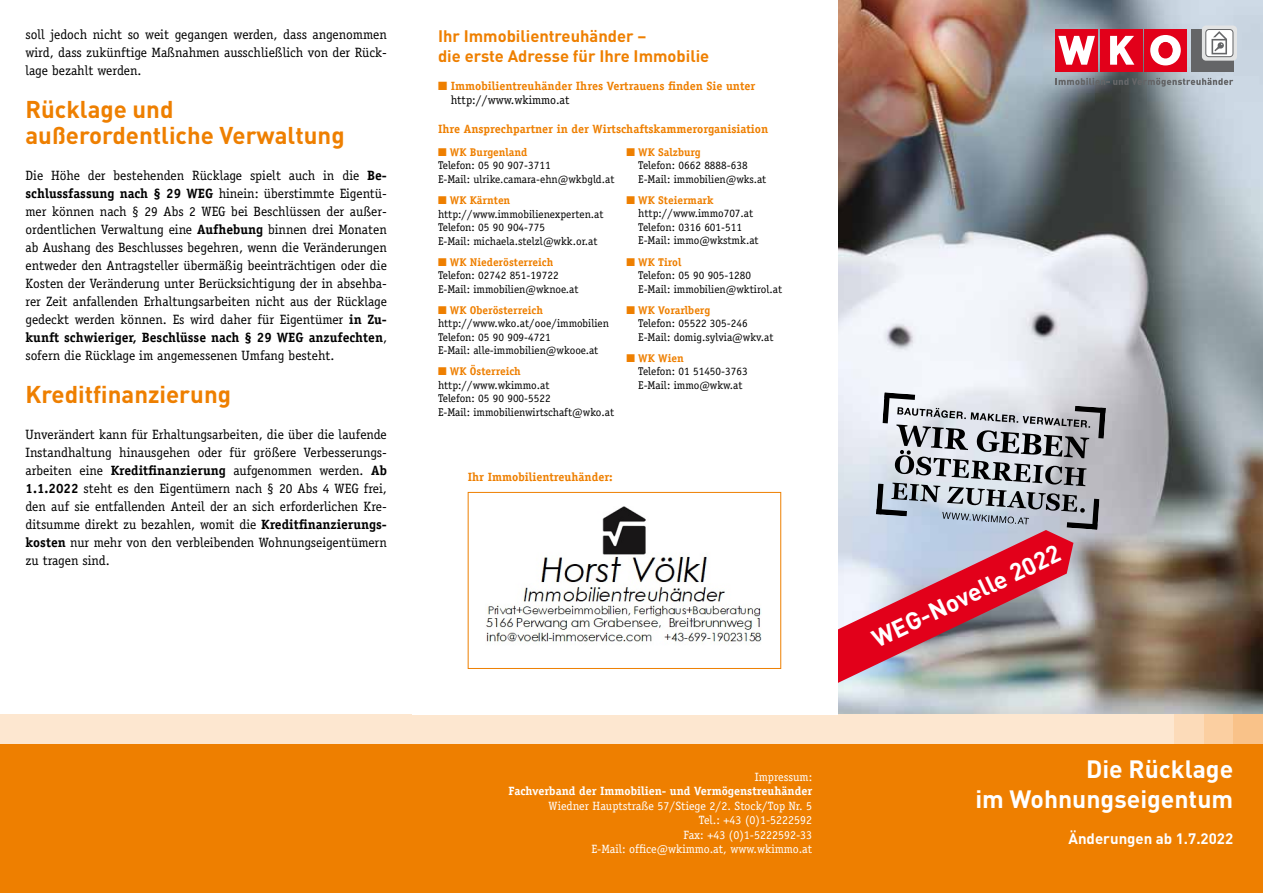
<style>
.page{position:relative;width:1263px;height:893px;background:#fff}
.page>*{position:absolute;margin:0;border:0;box-sizing:border-box;transform-origin:0 0}
.t1{font:700 24.75px/29.7px "DIN Pro";color:#fff;text-align:right}
.t2{font:700 24.45px "DIN Pro";color:#fff}
.t3{font:700 24px/25.5px "DIN Pro";color:#ee7f00}
.t4{font:700 16.5px/19.8px "DIN Pro";color:#ee7f00}
.t5{font:700 15px "DIN Pro";color:#fff}
.t6{font:13.5px/18px "Officina Serif";color:#000;text-align:justify}
.t7{font:700 12px/14.4px "Officina Serif";color:#ee7f00}
.t8{font:12px/14.4px "Officina Serif";color:#fff;text-align:right}
.t9{font:700 12px "Officina Serif";color:#fff}
.t10{font:11.25px/13.5px "Officina Serif";color:#000}
.s1{font-weight:700}
.s2{font-weight:400;color:#000}
.s3{color:#ee7f00}
.s4{font-weight:700;color:#ee7f00}
</style>
<div class="page">
<img style="left:838px;top:0;width:425px;height:714px">
<div style="left:0;top:744px;width:1263px;height:149px;background:#ee7f00"></div>
<div style="left:0;top:714px;width:1263px;height:30px;background:#fde7d0"></div>
<div style="left:1233px;top:714px;width:30px;height:30px;background:#f9c289"></div>
<div style="left:1203px;top:714px;width:30px;height:30px;background:#fbcfa1"></div>
<div style="left:1174px;top:714px;width:29px;height:30px;background:#fcdbb9"></div>
<div style="left:1144px;top:29px;width:43px;height:43px;background:#e2001a"></div>
<div style="left:1100px;top:29px;width:42px;height:43px;background:#e2001a"></div>
<svg style="left:1110px;top:36px;width:24px;height:29px"></svg>
<div style="left:1055px;top:29px;width:43px;height:43px;background:#e2001a"></div>
<svg style="left:1058px;top:36px;width:37px;height:29px"></svg>
<svg style="left:1150px;top:35px;width:31px;height:30px"></svg>
<div style="left:1159px;top:42px;width:13px;height:16px;background:#e2001a;border-radius:50%"></div>
<div style="left:1158px;top:42px;width:14px;height:16px;border:1px solid #e2001a;border-radius:50%"></div>
<div style="left:1191px;top:29px;width:42px;height:43px;background:#646567"></div>
<svg style="left:1202px;top:26px;width:35px;height:35px"></svg>
<svg style="left:1055px;top:78px;width:178px;height:9px;background:#7d858b"></svg>
<div style="left:1206px;top:30px;width:27px;height:27px;background:#fff;border-radius:3px"></div>
<div style="left:1205px;top:29px;width:28px;height:28px;border:1px solid #646567;border-radius:3px"></div>
<svg style="left:1211px;top:31px;width:16px;height:23px"></svg>
<svg style="left:838px;top:392px;width:268px;height:295px;background:#b599a3"></svg>
<div style="left:468px;top:492px;width:313px;height:177px;border:1px solid #ee7f00"></div>
<img style="left:486px;top:506px;width:276px;height:136px">
<p class="t6" style="left:26px;top:25px;width:363px">soll jedoch nicht so weit gegangen werden, dass angenommen wird, dass zukünftige Maßnahmen ausschließlich von der Rück&shy;lage bezahlt werden.</p>
<h3 class="t3" style="left:26px;top:96px;width:321px">Rücklage und außerordentliche Verwaltung</h3>
<p class="t6" style="left:26px;top:166px;width:363px">Die Höhe der bestehenden Rücklage spielt auch in die <span class="s1">Be&shy;schlussfassung nach § 29 WEG</span> hinein: überstimmte Eigentü&shy;mer können nach § 29 Abs 2 WEG bei Beschlüssen der außer&shy;ordentlichen Verwaltung eine <span class="s1">Aufhebung</span> binnen drei Monaten ab Aushang des Beschlusses begehren, wenn die Veränderungen entweder den Antragsteller übermäßig beeinträchtigen oder die Kosten der Veränderung unter Berücksichtigung der in absehba&shy;rer Zeit anfallenden Erhaltungsarbeiten nicht aus der Rücklage gedeckt werden können. Es wird daher für Eigentümer <span class="s1">in Zu&shy;kunft schwieriger, Beschlüsse nach § 29 WEG anzufechten</span>, sofern die Rücklage im angemessenen Umfang besteht.</p>
<h3 class="t3" style="left:26px;top:381px;width:207px">Kreditfinanzierung</h3>
<p class="t6" style="left:26px;top:426px;width:363px">Unverändert kann für Erhaltungsarbeiten, die über die laufende Instandhaltung hinausgehen oder für größere Verbesserungs&shy;arbeiten eine <span class="s1">Kreditfinanzierung</span> aufgenommen werden. <span class="s1">Ab 1.1.2022</span> steht es den Eigentümern nach § 20 Abs 4 WEG frei, den auf sie entfallenden Anteil der an sich erforderlichen Kre&shy;ditsumme direkt zu bezahlen, womit die <span class="s1">Kreditfinanzierungs&shy;kosten</span> nur mehr von den verbleibenden Wohnungseigentümern zu tragen sind.</p>
<p class="t4" style="left:438px;top:26px;width:273px">Ihr Immobilientreuhänder –<br>die erste Adresse für Ihre Immobilie</p>
<p class="t7" style="left:451px;top:79px;width:306px;text-indent:-13px">■ Immobilientreuhänder Ihres Vertrauens finden Sie unter <span class="s2">http://www.wkimmo.at</span></p>
<p class="t7" style="left:438px;top:121px;width:332px">Ihre Ansprechpartner in der Wirtschaftskammerorganisiation</p>
<p class="t10" style="left:438px;top:145px;width:178px"><span class="s3">■</span> <span class="s4">WK Burgenland<br></span>Telefon: 05 90 907-3711<br>E-Mail: ulrike.camara-ehn@wkbgld.at</p>
<p class="t10" style="left:438px;top:193px;width:167px"><span class="s3">■</span> <span class="s4">WK Kärnten </span>http://www.immobilienexperten.at<br>Telefon: 05 90 904-775<br>E-Mail: michaela.stelzl@wkk.or.at</p>
<p class="t10" style="left:438px;top:255px;width:142px"><span class="s3">■</span> <span class="s4">WK Niederösterreich<br></span>Telefon: 02742 851-19722<br>E-Mail: immobilien@wknoe.at</p>
<p class="t10" style="left:438px;top:303px;width:173px"><span class="s3">■</span> <span class="s4">WK Oberösterreich </span>http://www.wko.at/ooe/immobilien<br>Telefon: 05 90 909-4721<br>E-Mail: alle-immobilien@wkooe.at</p>
<p class="t10" style="left:438px;top:364px;width:178px"><span class="s3">■</span> <span class="s4">WK Österreich </span>http://www.wkimmo.at<br>Telefon: 05 90 900-5522<br>E-Mail: immobilienwirtschaft@wko.at</p>
<p class="t10" style="left:638px;top:145px;width:130px;text-indent:-12px"><span class="s3">■</span> <span class="s4">WK Salzburg<br></span>Telefon: 0662 8888-638<br>E-Mail: immobilien@wks.at</p>
<p class="t10" style="left:638px;top:193px;width:122px;text-indent:-12px"><span class="s3">■</span> <span class="s4">WK Steiermark </span>http://www.immo707.at<br>Telefon: 0316 601-511<br>E-Mail: immo@wkstmk.at</p>
<p class="t10" style="left:638px;top:255px;width:145px;text-indent:-12px"><span class="s3">■</span> <span class="s4">WK Tirol<br></span>Telefon: 05 90 905-1280<br>E-Mail: immobilien@wktirol.at</p>
<p class="t10" style="left:638px;top:303px;width:137px;text-indent:-12px"><span class="s3">■</span> <span class="s4">WK Vorarlberg<br></span>Telefon: 05522 305-246<br>E-Mail: domig.sylvia@wkv.at</p>
<p class="t10" style="left:638px;top:351px;width:111px;text-indent:-12px"><span class="s3">■</span> <span class="s4">WK Wien<br></span>Telefon: 01 51450-3763<br>E-Mail: immo@wkw.at</p>
<p class="t7" style="left:468px;top:469px;width:147px">Ihr Immobilientreuhänder:</p>
<p class="t8" style="left:755px;top:770px;width:59px">Impressum:</p>
<p class="t9" style="left:509px;top:784px;width:305px">Fachverband der Immobilien- und Vermögenstreuhänder</p>
<p class="t8" style="left:549px;top:799px;width:265px">Wiedner Hauptstraße 57/Stiege 2/2. Stock/Top Nr. 5<br>Tel.: +43 (0)1-5222592<br>Fax: +43 (0)1-5222592-33<br>E-Mail: office@wkimmo.at, www.wkimmo.at</p>
<h2 class="t2" style="left:866px;top:624px;width:207px;rotate:-25deg">WEG-Novelle 2022</h2>
<h1 class="t1" style="left:975px;top:754px;width:259px">Die Rücklage<br>im Wohnungseigentum</h1>
<p class="t5" style="left:1068px;top:829px;width:166px">Änderungen ab 1.7.2022</p>
</div>
